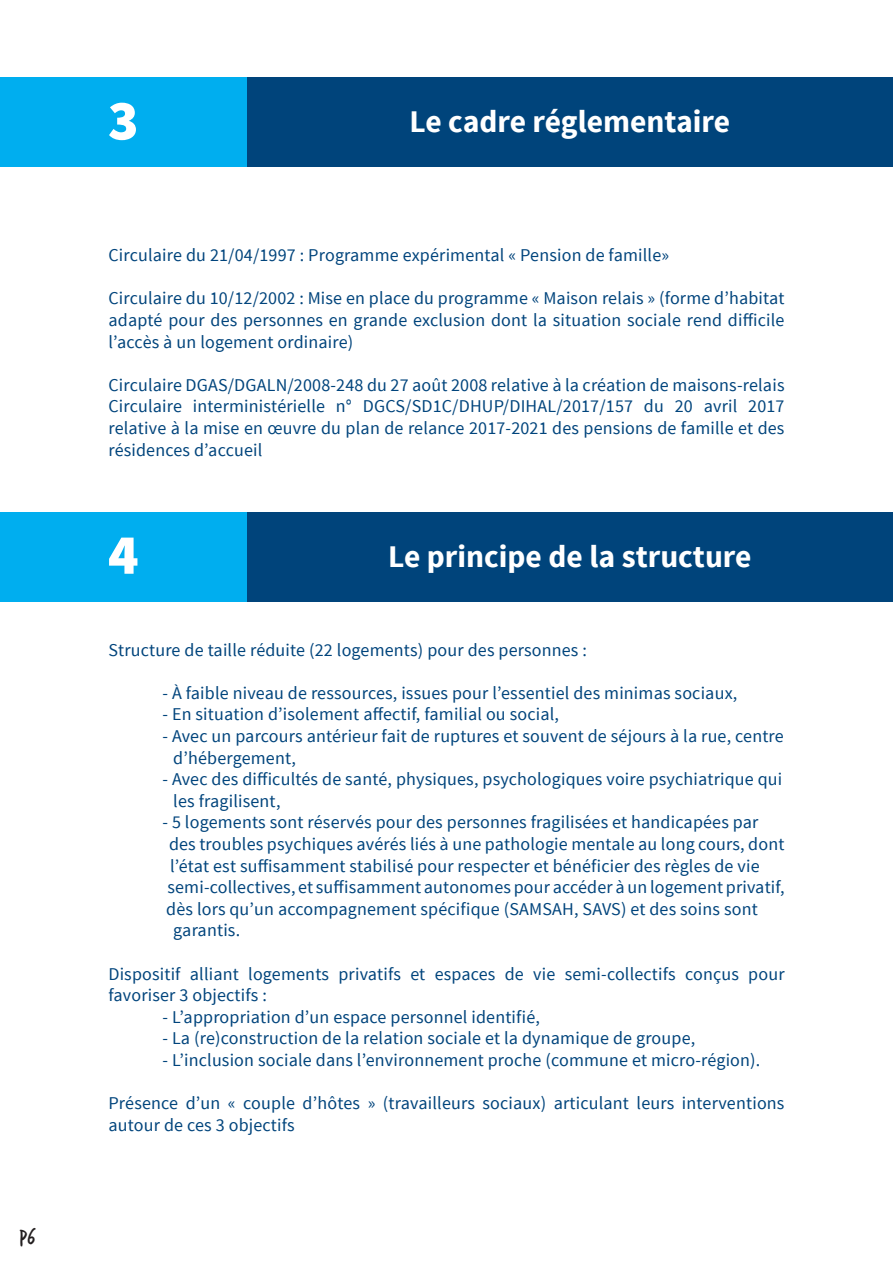
<style>
.page{position:relative;width:893px;height:1263px;background:#fff}
.page>*{position:absolute;margin:0;border:0;box-sizing:border-box;transform-origin:0 0}
.t1{font:900 57px "Source Sans Pro";color:#fff}
.t2{font:700 31.5px "Source Sans Pro";color:#fff}
.t3{font:24px "Trash Hand";color:#231f20}
.t4{font:18px/21.6px "Source Sans Pro";letter-spacing:.01em;color:#00447c;text-align:justify}
</style>
<div class="page">
<div style="left:0;top:78px;width:893px;height:89px;background:#00447b"></div>
<div style="left:0;top:78px;width:247px;height:89px;background:#00aeef"></div>
<div style="left:0;top:512px;width:893px;height:89px;background:#00447b"></div>
<div style="left:0;top:512px;width:247px;height:89px;background:#00aeef"></div>
<h3 class="t3" style="left:19px;top:1226px;width:18px">P6</h3>
<p class="t1" style="left:108px;top:81px;width:32px">3</p>
<p class="t2" style="left:409px;top:102px;width:322px">Le cadre réglementaire</p>
<p class="t4" style="left:108px;top:245px;width:562px">Circulaire du 21/04/1997 : Programme expérimental « Pension de famille»</p>
<p class="t4" style="left:108px;top:288px;width:678px">Circulaire du 10/12/2002 : Mise en place du programme « Maison relais » (forme d’habitat adapté pour des personnes en grande exclusion dont la situation sociale rend difficile l’accès à un logement ordinaire)</p>
<p class="t4" style="left:108px;top:374px;width:678px">Circulaire DGAS/DGALN/2008-248 du 27 août 2008 relative à la création de maisons-relais</p>
<p class="t4" style="left:108px;top:396px;width:678px">Circulaire interministérielle n° DGCS/SD1C/DHUP/DIHAL/2017/157 du 20 avril 2017 relative à la mise en œuvre du plan de relance 2017-2021 des pensions de famille et des résidences d’accueil</p>
<p class="t1" style="left:108px;top:515px;width:32px">4</p>
<p class="t2" style="left:388px;top:536px;width:365px">Le principe de la structure</p>
<p class="t4" style="left:108px;top:639px;width:480px">Structure de taille réduite (22 logements) pour des personnes :</p>
<p class="t4" style="left:162px;top:682px;width:576px">- À faible niveau de ressources, issues pour l’essentiel des minimas sociaux,</p>
<p class="t4" style="left:162px;top:704px;width:398px">- En situation d’isolement affectif, familial ou social,</p>
<p class="t4" style="left:162px;top:725px;width:623px">- Avec un parcours antérieur fait de ruptures et souvent de séjours à la rue, centre</p>
<p class="t4" style="left:173px;top:747px;width:124px">d’hébergement,</p>
<p class="t4" style="left:162px;top:769px;width:621px">- Avec des difficultés de santé, physiques, psychologiques voire psychiatrique qui</p>
<p class="t4" style="left:173px;top:790px;width:109px">les fragilisent,</p>
<p class="t4" style="left:162px;top:812px;width:598px">- 5 logements sont réservés pour des personnes fragilisées et handicapées par</p>
<p class="t4" style="left:169px;top:833px;width:617px">des troubles psychiques avérés liés à une pathologie mentale au long cours, dont</p>
<p class="t4" style="left:170px;top:855px;width:591px">l’état est suffisamment stabilisé pour respecter et bénéficier des règles de vie</p>
<p class="t4" style="left:167px;top:877px;width:619px">semi-collectives, et suffisamment autonomes pour accéder à un logement privatif,</p>
<p class="t4" style="left:166px;top:898px;width:593px">dès lors qu’un accompagnement spécifique (SAMSAH, SAVS) et des soins sont</p>
<p class="t4" style="left:173px;top:920px;width:68px">garantis.</p>
<p class="t4" style="left:108px;top:963px;width:678px">Dispositif alliant logements privatifs et espaces de vie semi-collectifs conçus pour favoriser 3 objectifs :</p>
<p class="t4" style="left:162px;top:1006px;width:379px">- L’appropriation d’un espace personnel identifié,</p>
<p class="t4" style="left:162px;top:1028px;width:534px">- La (re)construction de la relation sociale et la dynamique de groupe,</p>
<p class="t4" style="left:162px;top:1049px;width:599px">- L’inclusion sociale dans l’environnement proche (commune et micro-région).</p>
<p class="t4" style="left:108px;top:1093px;width:678px">Présence d’un « couple d’hôtes » (travailleurs sociaux) articulant leurs interventions autour de ces 3 objectifs</p>
</div>
